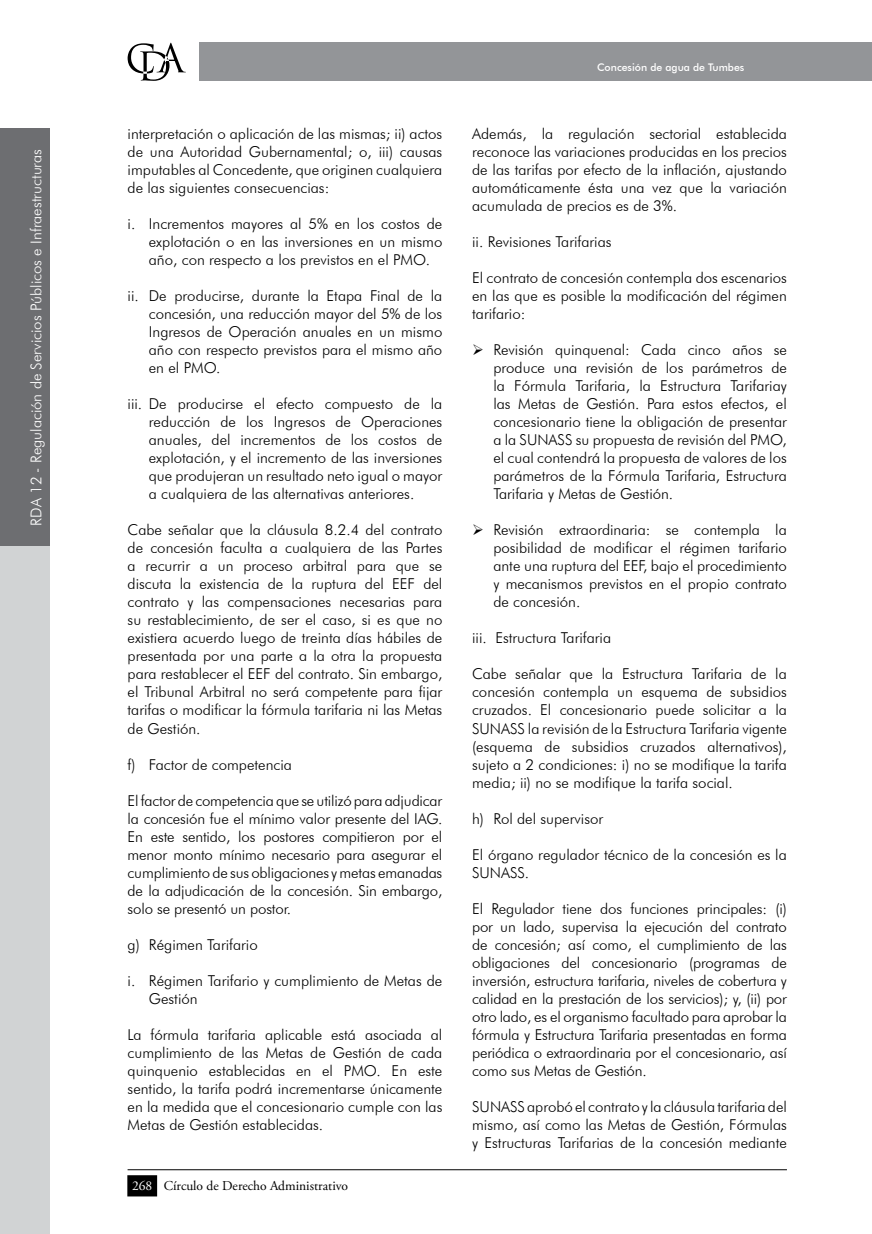
<style>
.page{position:relative;width:872px;height:1234px;background:#fff}
.page>*{position:absolute;margin:0;border:0;box-sizing:border-box;transform-origin:0 0}
.t1{font:300 15px/18px "Futura BT";color:#000;text-align:justify}
.t2{font:300 15px "Futura BT";color:#fff}
.t3{font:13.5px "Adobe Garamond Pro";color:#000}
.t4{font:500 10.5px "Futura BT";color:#fff}
.s1{color:#fff}
</style>
<div class="page">
<div style="left:199px;top:43px;width:673px;height:38px;background:#939598"></div>
<svg style="left:128px;top:43px;width:58px;height:38px"></svg>
<hr style="left:128px;top:1168px;width:659px;height:1px;background:#000">
<div style="left:128px;top:1175px;width:28px;height:20px;background:#000"></div>
<div style="left:127px;top:1174px;width:30px;height:22px;border:2px solid #000"></div>
<div style="left:0;top:539px;width:50px;height:694px;background:#d1d3d4"></div>
<div style="left:0;top:128px;width:50px;height:418px;background:#6d6e71"></div>
<p class="t2" style="left:27px;top:525px;width:378px;rotate:-90deg">RDA 12 - Regulación de Servicios Públicos e I nfraestructuras</p>
<p class="t1" style="left:128px;top:125px;width:316px">interpretación o aplicación de las mismas; ii) actos de una Autoridad Gubernamental; o, iii) causas imputables al Concedente, que originen cualquiera de las siguientes consecuencias:</p>
<p class="t1" style="left:149px;top:215px;width:295px;text-indent:-21px">i. I ncrementos mayores al 5% en los costos de explotación o en las inversiones en un mismo año, con respecto a los previstos en el PMO.</p>
<p class="t1" style="left:149px;top:287px;width:295px;text-indent:-21px">ii. De producirse, durante la Etapa Final de la concesión, una reducción mayor del 5% de los I ngresos de Operación anuales en un mismo año con respecto previstos para el mismo año en el PMO.</p>
<p class="t1" style="left:149px;top:395px;width:295px;text-indent:-21px">iii. De producirse el efecto compuesto de la reducción de los I ngresos de Operaciones anuales, del incrementos de los costos de explotación, y el incremento de las inversiones que produjeran un resultado neto igual o mayor a cualquiera de las alternativas anteriores.</p>
<p class="t1" style="left:128px;top:521px;width:316px">Cabe señalar que la cláusula 8.2.4 del contrato de concesión faculta a cualquiera de las Partes a recurrir a un proceso arbitral para que se discuta la existencia de la ruptura del EE F del contrato y las compensaciones necesarias para su restablecimiento, de ser el caso, si es que no existiera acuerdo luego de treinta días hábiles de presentada por una parte a la otra la propuesta para restablecer el EE F del contrato. Sin embargo, el Tribunal Arbitral no será competente para fijar tarifas o modificar la fórmula tarifaria ni las Metas de Gestión.</p>
<p class="t1" style="left:128px;top:755px;width:166px">f) Factor de competencia</p>
<p class="t1" style="left:128px;top:791px;width:316px">E l factor de competencia que se utilizó para adjudicar la concesión fue el mínimo valor presente del IAG.<br>E n este sentido, los postores compitieron por el menor monto mínimo necesario para asegurar el cumplimiento de sus obligaciones y metas emanadas de la adjudicación de la concesión. Sin embargo, solo se presentó un postor.</p>
<p class="t1" style="left:128px;top:935px;width:132px">g) Régimen Tarifario</p>
<p class="t1" style="left:149px;top:971px;width:295px;text-indent:-21px">i. Régimen Tarifario y cumplimiento de Metas de<br>Gestión</p>
<p class="t1" style="left:128px;top:1025px;width:316px">La fórmula tarifaria aplicable está asociada al cumplimiento de las Metas de Gestión de cada quinquenio establecidas en el PMO. E n este sentido, la tarifa podrá incrementarse únicamente en la medida que el concesionario cumple con las Metas de Gestión establecidas.</p>
<p class="t3" style="left:132px;top:1176px;width:218px"><span class="s1">268</span> Círculo de Derecho Administrativo</p>
<p class="t4" style="left:597px;top:60px;width:149px">Concesión de agua de Tumbes</p>
<p class="t1" style="left:472px;top:125px;width:316px">Además, la regulación sectorial establecida reconoce las variaciones producidas en los precios de las tarifas por efecto de la inflación, ajustando automáticamente ésta una vez que la variación acumulada de precios es de 3%.</p>
<p class="t1" style="left:472px;top:233px;width:141px">ii. Revisiones Tarifarias</p>
<p class="t1" style="left:472px;top:269px;width:316px">E l contrato de concesión contempla dos escenarios en las que es posible la modificación del régimen tarifario:</p>
<p class="t1" style="left:493px;top:341px;width:295px;text-indent:-21px">➢ Revisión quinquenal: Cada cinco años se produce una revisión de los parámetros de la Fórmula Tarifaria, la Estructura Tarifariay las Metas de Gestión. Para estos efectos, el concesionario tiene la obligación de presentar a la SUNASS</p>
<p class="t1" style="left:493px;top:431px;width:295px;text-indent:82px">su propuesta de revisión del PMO, el cual contendrá la propuesta de valores de los parámetros de la Fórmula Tarifaria, Estructura Tarifaria y Metas de Gestión.</p>
<p class="t1" style="left:493px;top:521px;width:295px;text-indent:-21px">➢ Revisión extraordinaria: se contempla la posibilidad de modificar el régimen tarifario ante una ruptura del EE F, bajo el procedimiento y mecanismos previstos en el propio contrato de concesión.</p>
<p class="t1" style="left:472px;top:629px;width:140px">iii. Estructura Tarifaria</p>
<p class="t1" style="left:472px;top:665px;width:316px">Cabe señalar que la Estructura Tarifaria de la concesión contempla un esquema de subsidios cruzados. E l concesionario puede solicitar a la SUNASS</p>
<p class="t1" style="left:472px;top:719px;width:316px;text-indent:56px">la revisión de la Estructura Tarifaria vigente (esquema de subsidios cruzados alternativos), sujeto a 2 condiciones: i) no se modifique la tarifa media; ii) no se modifique la tarifa social.</p>
<p class="t1" style="left:472px;top:809px;width:132px">h) Rol del supervisor</p>
<p class="t1" style="left:472px;top:845px;width:316px">E l órgano regulador técnico de la concesión es la<br>SUNASS.</p>
<p class="t1" style="left:472px;top:899px;width:316px">E l regulador tiene dos funciones principales: (i) por un lado, supervisa la ejecución del contrato de concesión; así como, el cumplimiento de las obligaciones del concesionario (programas de inversión, estructura tarifaria, niveles de cobertura y calidad en la prestación de los servicios); y, (ii) por otro lado, es el organismo facultado para aprobar la fórmula y Estructura Tarifaria presentadas en forma periódica o extraordinaria por el concesionario, así como sus Metas de Gestión.</p>
<p class="t1" style="left:472px;top:1097px;width:316px">SUNASS aprobó el contrato y la cláusula tarifaria del mismo, así como las Metas de Gestión, Fórmulas y Estructuras Tarifarias de la concesión mediante</p>
</div>
